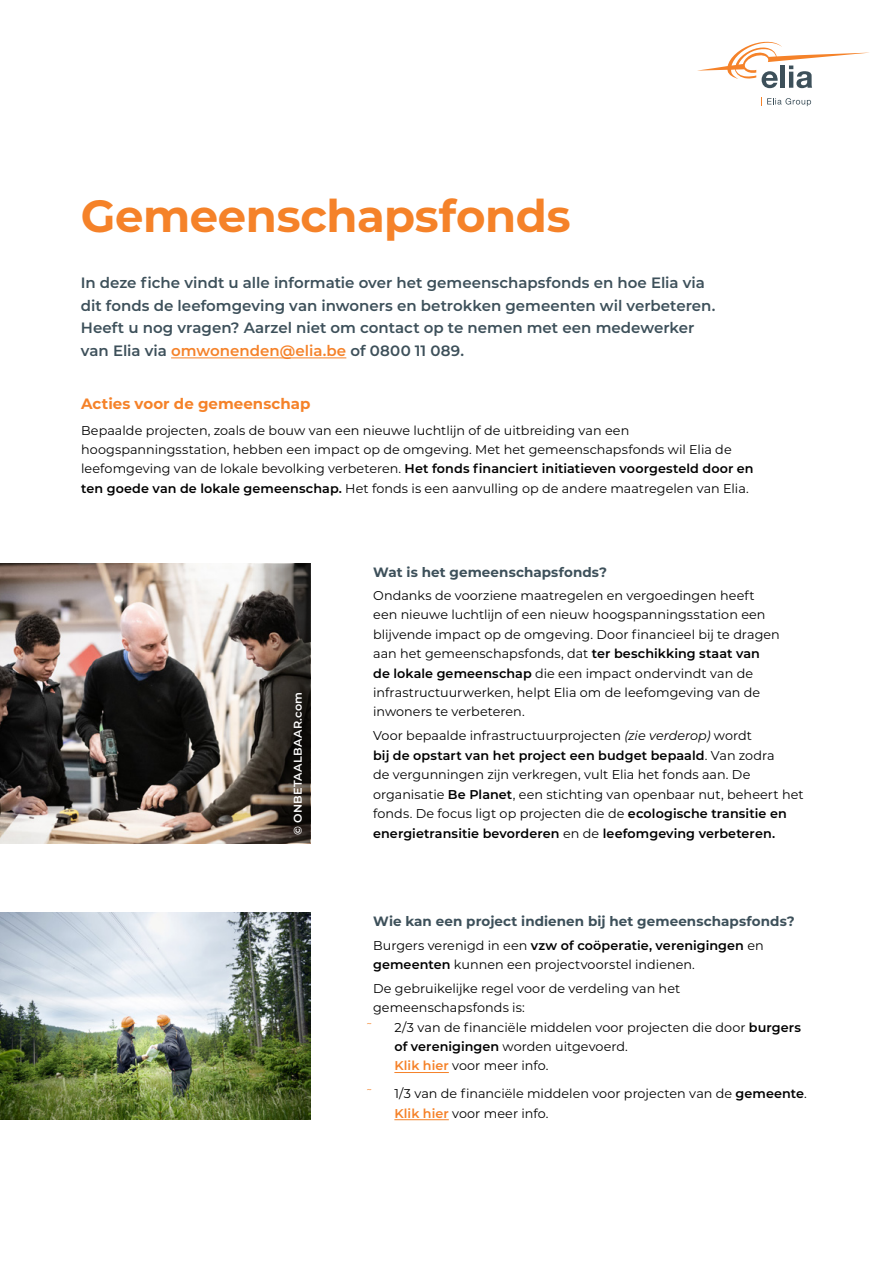
<style>
.page{position:relative;width:893px;height:1263px;background:#fff}
.page>*{position:absolute;margin:0;border:0;box-sizing:border-box;transform-origin:0 0}
.t1{font:700 45px "Montserrat";letter-spacing:-.01em;color:#f58229}
.t2{font:600 15px/22.5px "Montserrat";color:#3d505a}
.t3{font:700 15px "Montserrat";letter-spacing:.005em;color:#f58229}
.t4{font:700 13.5px "Montserrat";letter-spacing:.005em;color:#3d505a}
.t5{font:12.75px/19.4px "Montserrat";color:#000}
.t6{font:600 11.25px "Montserrat";letter-spacing:.015em;color:#fff}
.s1{color:#f58229}
.s2{font-weight:600}
.s3{font-style:italic}
.s4{font-weight:600;color:#f58229}
</style>
<div class="page">
<svg style="left:761px;top:98px;width:50px;height:8px"></svg>
<svg style="left:697px;top:42px;width:172px;height:46px"></svg>
<img style="left:0;top:563px;width:246px;height:280px">
<img style="left:0;top:913px;width:310px;height:206px">
<hr style="left:394px;top:1072px;width:55px;height:1px;background:#f58229">
<hr style="left:394px;top:1119px;width:55px;height:1px;background:#f58229">
<hr style="left:171px;top:357px;width:175px;height:1px;background:#f58229">
<svg style="left:249px;top:566px;width:58px;height:274px;background:#4b433d"></svg>
<div style="left:246px;top:563px;width:64px;height:280px;border:2px solid #000"></div>
<h1 class="t1" style="left:81px;top:184px;width:491px">Gemeenschapsfonds</h1>
<p class="t2" style="left:81px;top:271px;width:636px">In deze fiche vindt u alle informatie over het gemeenschapsfonds en hoe Elia via dit fonds de leefomgeving van inwoners en betrokken gemeenten wil verbeteren.<br>Heeft u nog vragen? Aarzel niet om contact op te nemen met een medewerker van Elia via <span class="s1">omwonenden@elia.be</span> of 0800 11 089.</p>
<p class="t3" style="left:81px;top:393px;width:231px">Acties voor de gemeenschap</p>
<p class="t5" style="left:81px;top:420px;width:674px">Bepaalde projecten, zoals de bouw van een nieuwe luchtlijn of de uitbreiding van een hoogspanningsstation, hebben een impact op de omgeving. Met het gemeenschapsfonds wil Elia de leefomgeving van de lokale bevolking verbeteren. <span class="s2">Het fonds financiert initiatieven voorgesteld door en ten goede van de lokale gemeenschap.</span> Het fonds is een aanvulling op de andere maatregelen van Elia.</p>
<p class="t6" style="left:290px;top:834px;width:144px;rotate:-90deg">© ONBETAALBAAR.com</p>
<p class="t4" style="left:373px;top:562px;width:235px">Wat is het gemeenschapsfonds?</p>
<p class="t5" style="left:373px;top:585px;width:408px">Ondanks de voorziene maatregelen en vergoedingen heeft een nieuwe luchtlijn of een nieuw hoogspanningsstation een blijvende impact op de omgeving. Door financieel bij te dragen aan het gemeenschapsfonds, dat <span class="s2">ter beschikking staat van de lokale gemeenschap</span> die een impact ondervindt van de infrastructuurwerken, helpt Elia om de leefomgeving van de inwoners te verbeteren.</p>
<p class="t5" style="left:373px;top:725px;width:432px">Voor bepaalde infrastructuurprojecten <span class="s3">(zie verderop)</span> wordt<br><span class="s2">bij de opstart van het project een budget bepaald</span>. Van zodra<br>de vergunningen zijn verkregen, vult Elia het fonds aan. De organisatie <span class="s2">Be Planet</span>, een stichting van openbaar nut, beheert het fonds. De focus ligt op projecten die de <span class="s2">ecologische transitie en energietransitie bevorderen</span> en de <span class="s2">leefomgeving verbeteren.</span></p>
<p class="t4" style="left:373px;top:912px;width:423px">Wie kan een project indienen bij het gemeenschapsfonds?</p>
<p class="t5" style="left:373px;top:935px;width:392px">Burgers verenigd in een <span class="s2">vzw of coöperatie, verenigingen</span> en <span class="s2">gemeenten</span> kunnen een projectvoorstel indienen.</p>
<p class="t5" style="left:373px;top:978px;width:309px">De gebruikelijke regel voor de verdeling van het</p>
<p class="t5" style="left:373px;top:997px;width:153px">gemeenschapsfonds is:</p>
<p class="t5" style="left:373px;top:1017px;width:429px"><span class="s1">ݖ</span> 2/3 van de financiële middelen voor projecten die door <span class="s2">burgers</span></p>
<p class="t5" style="left:394px;top:1036px;width:235px"><span class="s2">of verenigingen</span> worden uitgevoerd.</p>
<p class="t5" style="left:394px;top:1056px;width:156px"><span class="s4">Klik hier</span> voor meer info.</p>
<p class="t5" style="left:394px;top:1083px;width:414px;text-indent:-21px"><span class="s1">ݖ</span> 1/3 van de financiële middelen voor projecten van de <span class="s2">gemeente</span>.<br><span class="s4">Klik hier</span> voor meer info.</p>
</div>
